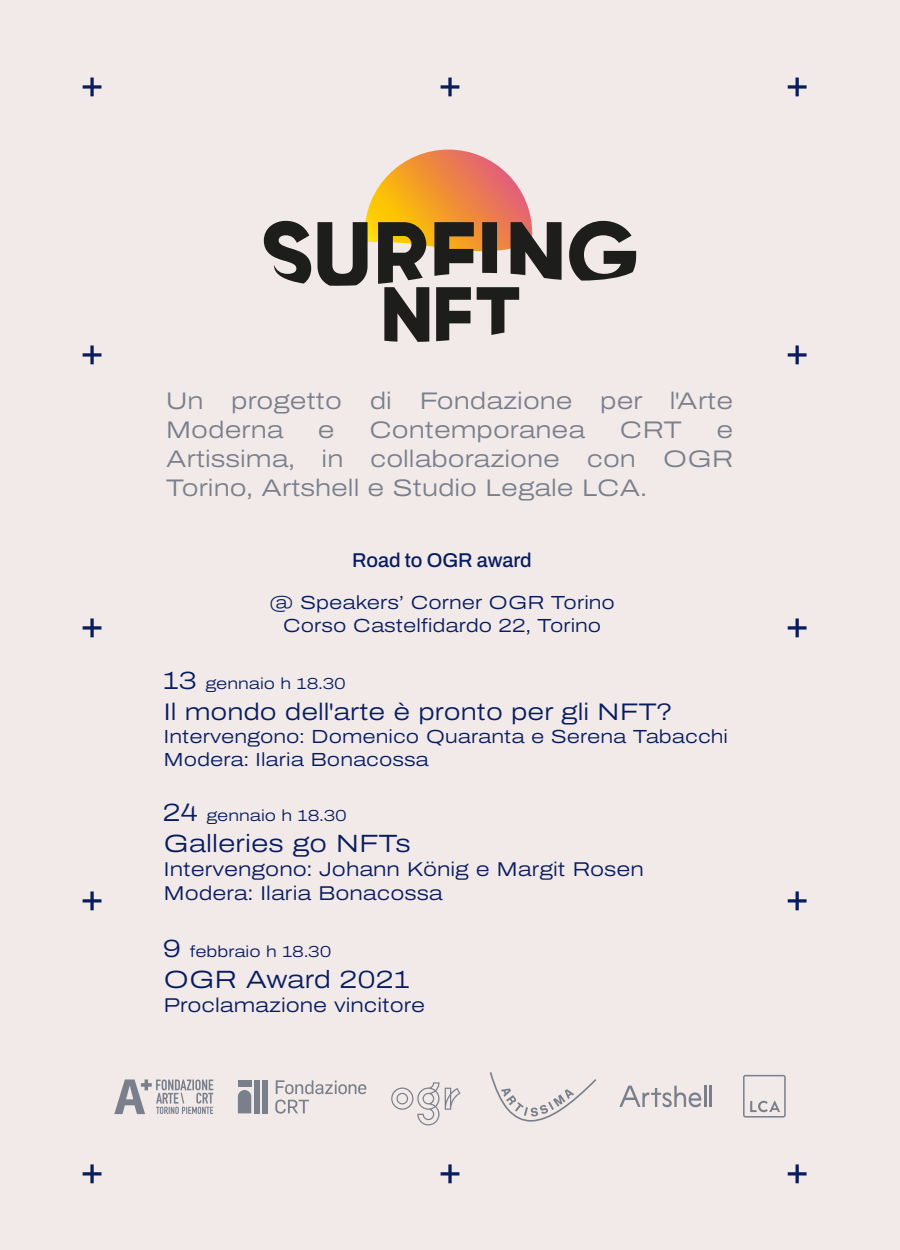
<style>
.page{position:relative;width:900px;height:1250px;background:#f1eae8}
.page>*{position:absolute;margin:0;border:0;box-sizing:border-box;transform-origin:0 0}
.t1{font:300 25px "Archivo Expanded";color:#081c62}
.t2{font:300 24px/28.8px "Archivo Expanded";color:#7a7f8c}
.t3{font:300 24px "Archivo Expanded";color:#081c62}
.t4{font:300 20px/24px "Archivo Expanded";color:#081c62}
.t5{font:500 20px "Archivo";color:#081c62}
.t6{font:300 19px/22.8px "Archivo Expanded";color:#081c62}
.t7{font:300 16px "Archivo Expanded";color:#081c62}
.s1{font-size:25px}
</style>
<div class="page">
<svg style="left:264px;top:221px;width:47px;height:63px"></svg>
<svg style="left:317px;top:150px;width:245px;height:192px"></svg>
<svg style="left:569px;top:221px;width:67px;height:60px"></svg>
<svg style="left:83px;top:78px;width:18px;height:18px"></svg>
<svg style="left:441px;top:78px;width:18px;height:18px"></svg>
<svg style="left:788px;top:78px;width:19px;height:18px"></svg>
<svg style="left:788px;top:618px;width:19px;height:19px"></svg>
<svg style="left:788px;top:891px;width:19px;height:19px"></svg>
<svg style="left:788px;top:1164px;width:19px;height:19px"></svg>
<svg style="left:83px;top:618px;width:18px;height:19px"></svg>
<svg style="left:83px;top:891px;width:18px;height:19px"></svg>
<svg style="left:83px;top:1164px;width:18px;height:19px"></svg>
<svg style="left:83px;top:345px;width:18px;height:19px"></svg>
<svg style="left:788px;top:345px;width:19px;height:19px"></svg>
<svg style="left:441px;top:1164px;width:18px;height:19px"></svg>
<svg style="left:114px;top:1079px;width:99px;height:35px"></svg>
<svg style="left:391px;top:1082px;width:70px;height:43px"></svg>
<svg style="left:620px;top:1086px;width:81px;height:21px"></svg>
<hr style="left:704px;top:1086px;width:2px;height:21px;background:#7a7f8c">
<hr style="left:710px;top:1086px;width:2px;height:21px;background:#7a7f8c">
<svg style="left:743px;top:1075px;width:43px;height:43px"></svg>
<svg style="left:490px;top:1072px;width:106px;height:50px"></svg>
<div style="left:255px;top:1080px;width:5px;height:33px;background:#7a7f8c"></div>
<div style="left:263px;top:1080px;width:5px;height:33px;background:#7a7f8c"></div>
<svg style="left:238px;top:1090px;width:13px;height:23px"></svg>
<div style="left:238px;top:1080px;width:13px;height:7px;background:#7a7f8c"></div>
<svg style="left:276px;top:1080px;width:90px;height:14px"></svg>
<svg style="left:275px;top:1100px;width:34px;height:14px"></svg>
<p class="t2" style="left:166px;top:387px;width:569px">Un progetto di Fondazione per l'Arte<br>Moderna</p>
<p class="t2" style="left:318px;top:416px;width:18px">e</p>
<p class="t2" style="left:369px;top:416px;width:218px">Contemporanea</p>
<p class="t2" style="left:620px;top:416px;width:64px">CRT</p>
<p class="t2" style="left:166px;top:416px;width:569px;text-align:justify;text-indent:551px">e Artissima, in collaborazione con OGR Torino, Artshell e Studio Legale LCA.</p>
<p class="t5" style="left:352px;top:545px;width:181px">Road to OGR award</p>
<p class="t6" style="left:269px;top:591px;width:347px;text-align:center">@ Speakers’ Corner OGR Torino<br>Corso Castelfidardo 22, Torino</p>
<p class="t7" style="left:163px;top:672px;width:185px"><span class="s1">13</span> gennaio h 18.30</p>
<p class="t3" style="left:163px;top:694px;width:510px">Il mondo dell'arte è pronto per gli NFT?</p>
<p class="t6" style="left:163px;top:725px;width:566px">Intervengono: Domenico Quaranta e Serena Tabacchi<br>Modera: Ilaria Bonacossa</p>
<p class="t7" style="left:163px;top:803px;width:186px"><span class="s1">24</span> gennaio h 18.30</p>
<p class="t1" style="left:163px;top:825px;width:249px">Galleries go NFTs</p>
<p class="t4" style="left:163px;top:857px;width:482px">Intervengono: Johann König e Margit Rosen<br>Modera: Ilaria Bonacossa</p>
<p class="t7" style="left:163px;top:939px;width:170px"><span class="s1">9</span> febbraio h 18.30</p>
<p class="t1" style="left:163px;top:961px;width:247px">OGR Award 2021</p>
<p class="t4" style="left:163px;top:993px;width:263px">Proclamazione vincitore</p>
</div>
